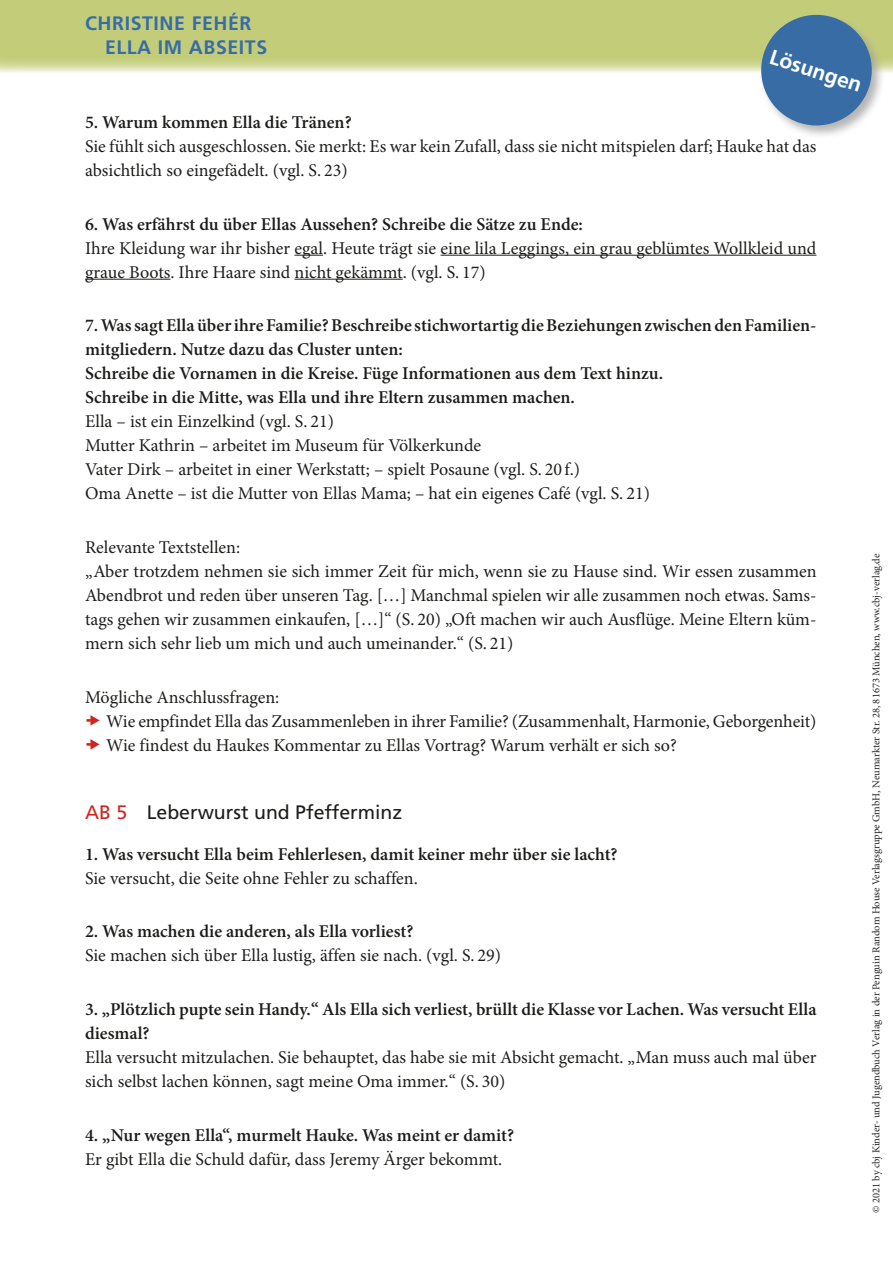
<style>
.page{position:relative;width:893px;height:1263px;background:#fff}
.page>*{position:absolute;margin:0;border:0;box-sizing:border-box;transform-origin:0 0}
.t1{font:700 21px "Frutiger LT Pro";color:#fff}
.t2{font:700 19.5px/24px "Frutiger LT Pro";letter-spacing:.03em;color:#386ca5}
.t3{font:19.5px "Frutiger LT Pro";color:#1d1d1b}
.t4{font:18px/24px "Minion Pro";color:#1d1d1b}
.t5{font:600 18px/24px "Minion Pro";color:#1d1d1b}
.t6{font:10.5px "Minion Pro";color:#252423}
.s1{color:#d2241d}
</style>
<div class="page">
<div style="left:0;top:0;width:893px;height:72px;background:#c3cd79"></div>
<div style="left:759px;top:13px;width:127px;height:127px;background:#9d9d9d;opacity:.75"></div>
<svg style="left:754px;top:13px;width:124px;height:119px"></svg>
<svg style="left:294px;top:255px;width:29px;height:1px"></svg>
<hr style="left:441px;top:255px;width:375px;height:1px;background:#1d1d1b">
<hr style="left:85px;top:279px;width:85px;height:1px;background:#1d1d1b">
<hr style="left:295px;top:279px;width:108px;height:1px;background:#1d1d1b">
<p class="t2" style="left:105px;top:12px;width:164px;text-indent:-20px">CHRISTINE FEHÉR<br>ELLA IM ABSEITS</p>
<p class="t1" style="left:774px;top:44px;width:97px;rotate:18deg">Lösungen</p>
<p class="t5" style="left:85px;top:110px;width:268px">5. Warum kommen Ella die Tränen?</p>
<p class="t4" style="left:85px;top:134px;width:733px">Sie fühlt sich ausgeschlossen. Sie merkt: Es war kein Zufall, dass sie nicht mitspielen darf; Hauke hat das absichtlich so eingefädelt. (vgl. S. 23)</p>
<p class="t5" style="left:85px;top:212px;width:499px">6. Was erfährst du über Ellas Aussehen? Schreibe die Sätze zu Ende:</p>
<p class="t4" style="left:85px;top:236px;width:733px">Ihre Kleidung war ihr bisher egal. Heute trägt sie eine lila Leggings, ein grau geblümtes Wollkleid und graue Boots. Ihre Haare sind nicht gekämmt. (vgl. S. 17)</p>
<p class="t5" style="left:85px;top:314px;width:733px">7. Was sagt Ella über ihre Familie? Beschreibe stichwortartig die Beziehungen zwischen den Familien&shy;mitgliedern. Nutze dazu das Cluster unten:<br>Schreibe die Vornamen in die Kreise. Füge Informationen aus dem Text hinzu.<br>Schreibe in die Mitte, was Ella und ihre Eltern zusammen machen.</p>
<p class="t4" style="left:85px;top:410px;width:566px">Ella – ist ein Einzelkind (vgl. S. 21)<br>Mutter Kathrin – arbeitet im Museum für Völkerkunde<br>Vater Dirk – arbeitet in einer Werkstatt; – spielt Posaune (vgl. S. 20 f.)<br>Oma Anette – ist die Mutter von Ellas Mama; – hat ein eigenes Café (vgl. S. 21)</p>
<p class="t4" style="left:85px;top:535px;width:733px">Relevante Textstellen:<br>„Aber trotzdem nehmen sie sich immer Zeit für mich, wenn sie zu Hause sind. Wir essen zusammen Abendbrot und reden über unseren Tag. […] Manchmal spielen wir alle zusammen noch etwas. Sams&shy;tags gehen wir zusammen einkaufen, […]“ (S. 20) „Oft machen wir auch Ausflüge. Meine Eltern küm&shy;mern sich sehr lieb um mich und auch umeinander.“ (S. 21)</p>
<p class="t4" style="left:106px;top:685px;width:712px;text-indent:-21px">Mögliche Anschlussfragen:<br>Wie empfindet Ella das Zusammenleben in ihrer Familie? (Zusammenhalt, Harmonie, Geborgenheit)<br>Wie findest du Haukes Kommentar zu Ellas Vortrag? Warum verhält er sich so?</p>
<p class="t3" style="left:85px;top:800px;width:319px"><span class="s1">AB 5</span> Leberwurst und Pfefferminz</p>
<p class="t5" style="left:85px;top:842px;width:534px">1. Was versucht Ella beim Fehlerlesen, damit keiner mehr über sie lacht?</p>
<p class="t4" style="left:85px;top:866px;width:334px">Sie versucht, die Seite ohne Fehler zu schaffen.</p>
<p class="t5" style="left:85px;top:919px;width:330px">2. Was machen die anderen, als Ella vorliest?</p>
<p class="t4" style="left:85px;top:944px;width:418px">Sie machen sich über Ella lustig, äffen sie nach. (vgl. S. 29)</p>
<p class="t5" style="left:85px;top:997px;width:733px">3. „Plötzlich pupte sein Handy.“ Als Ella sich verliest, brüllt die Klasse vor Lachen. Was versucht Ella diesmal?</p>
<p class="t4" style="left:85px;top:1045px;width:733px">Ella versucht mitzulachen. Sie behauptet, das habe sie mit Absicht gemacht. „Man muss auch mal über sich selbst lachen können, sagt meine Oma immer.“ (S. 30)</p>
<p class="t5" style="left:85px;top:1123px;width:431px">4. „Nur wegen Ella“, murmelt Hauke. Was meint er damit?</p>
<p class="t4" style="left:85px;top:1147px;width:419px">Er gibt Ella die Schuld dafür, dass Jeremy Ärger bekommt.</p>
<p class="t6" style="left:869px;top:1213px;width:661px;rotate:-90deg">© 2021 by cbj Kinder- und Jugendbuch Verlag in der Penguin Random House Verlagsgruppe GmbH, Neumarkter Str. 28, 81673 München, www.cbj-verlag.de</p>
</div>
